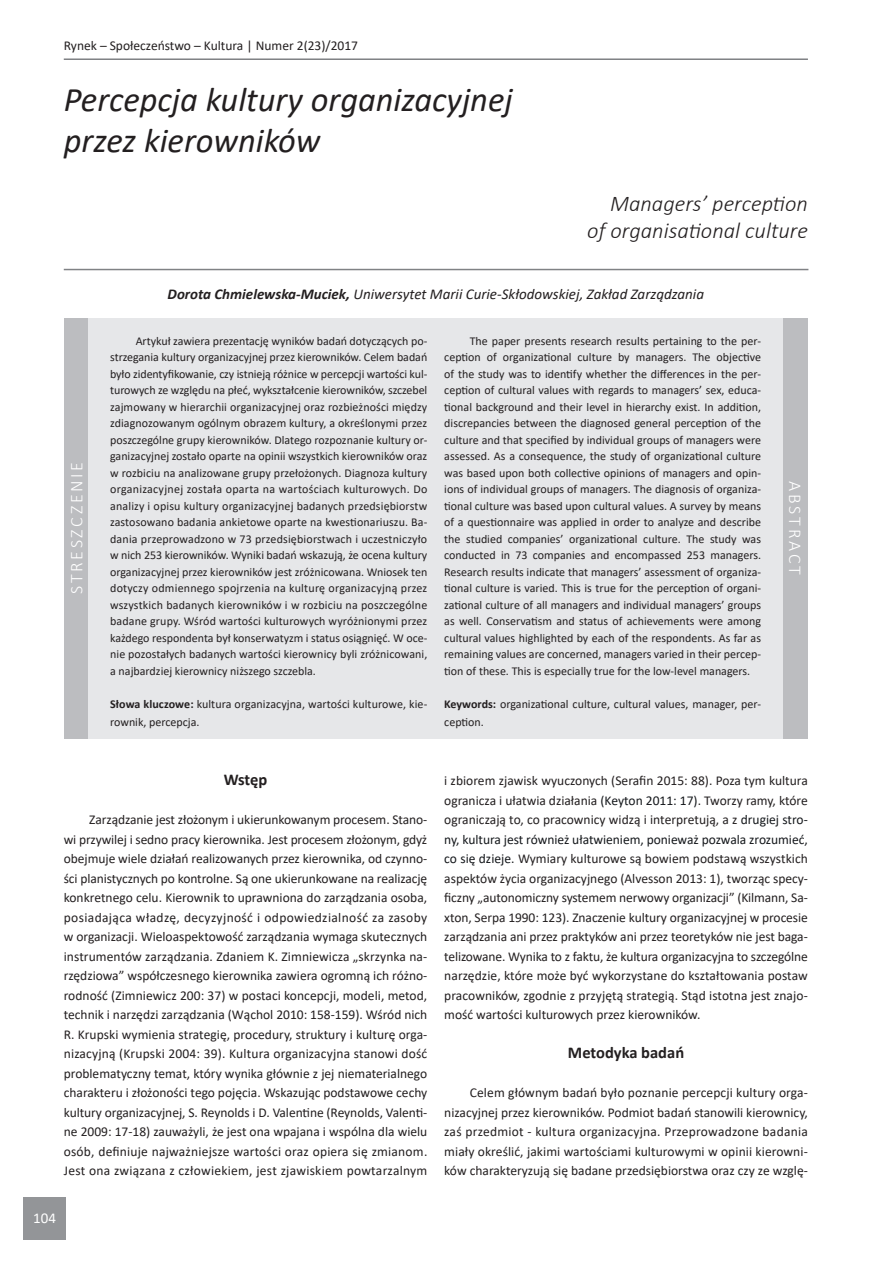
<style>
.page{position:relative;width:893px;height:1263px;background:#fff}
.page>*{position:absolute;margin:0;border:0;box-sizing:border-box;transform-origin:0 0}
.t1{font:italic 34.5px "Calibri";color:#231f20}
.t2{font:italic 300 22.5px "Calibri";color:#231f20}
.t3{font:300 18px "Calibri";letter-spacing:.15em;color:#fff}
.Podtytuły{font:700 16.5px "Calibri";color:#231f20}
.t4{font:italic 15px "Calibri";color:#231f20}
.t5{font:15px "Calibri";color:#fff}
.tesktttt{font:13.5px/19.5px "Calibri";color:#231f20;text-align:justify}
.t6{font:12px/16.5px "Calibri";color:#231f20;text-align:justify}
.s1{font-weight:700}
.s2{color:#15181c}
</style>
<div class="page">
<div style="left:23px;top:1197px;width:43px;height:42px;background:#939598"></div>
<hr style="left:64px;top:58px;width:744px;height:2px;background:#808285">
<div style="left:84px;top:317px;width:703px;height:421px;background:#e6e7e9"></div>
<div style="left:64px;top:317px;width:23px;height:421px;background:#bcbdc0"></div>
<div style="left:783px;top:317px;width:25px;height:421px;background:#bcbdc0"></div>
<hr style="left:64px;top:269px;width:744px;height:1px;background:#808285">
<p class="tesktttt" style="left:64px;top:36px;width:296px">Rynek – Społeczeństwo – Kultura | Numer 2(23)/2017</p>
<p class="t1" style="left:64px;top:76px;width:450px">Percepcja kultury organizacyjnej</p>
<p class="t1" style="left:64px;top:117px;width:258px">przez kierowników</p>
<p class="t2" style="left:610px;top:190px;width:199px">Managers’ perception</p>
<p class="t2" style="left:587px;top:217px;width:222px">of organisational culture</p>
<p class="t3" style="left:65px;top:594px;width:134px;rotate:-90deg">STRESZCZENIE</p>
<p class="t4" style="left:168px;top:283px;width:538px"><span class="s1">Dorota Chmielewska-Muciek,</span> Uniwersytet Marii Curie-Skłodowskiej, Zakład Zarządzania</p>
<p class="t6" style="left:110px;top:332px;width:319px;text-indent:26px">Artykuł zawiera prezentację wyników badań dotyczących po&shy;strzegania kultury organizacyjnej przez kierowników. Celem badań było zidentyfikowanie, czy istnieją różnice w percepcji wartości kul&shy;turowych ze względu na płeć, wykształcenie kierowników, szczebel zajmowany w hierarchii organizacyjnej oraz rozbieżności między zdiagnozowanym ogólnym obrazem kultury, a określonymi przez poszczególne grupy kierowników. Dlatego rozpoznanie kultury or&shy;ganizacyjnej zostało oparte na opinii wszystkich kierowników oraz w rozbiciu na analizowane grupy przełożonych. Diagnoza kultury organizacyjnej została oparta na wartościach kulturowych. Do analizy i opisu kultury organizacyjnej badanych przedsiębiorstw zastosowano badania ankietowe oparte na kwestionariuszu. Ba&shy;dania przeprowadzono w 73 przedsiębiorstwach i uczestniczyło w nich 253 kierowników. Wyniki badań wskazują, że ocena kultury organizacyjnej przez kierowników jest zróżnicowana. Wniosek ten dotyczy odmiennego spojrzenia na kulturę organizacyjną przez wszystkich badanych kierowników i w rozbiciu na poszczególne badane grupy. Wśród wartości kulturowych wyróżnionymi przez każdego respondenta był konserwatyzm i status osiągnięć. W oce&shy;nie pozostałych badanych wartości kierownicy byli zróżnicowani, a najbardziej kierownicy niższego szczebla.</p>
<p class="t6" style="left:110px;top:694px;width:319px;line-height:18px"><span class="s1">Słowa kluczowe:</span> kultura organizacyjna, wartości kulturowe, kie&shy;rownik, percepcja.</p>
<p class="t6" style="left:444px;top:332px;width:318px;text-indent:26px">The paper presents research results pertaining to the per&shy;ception of organizational culture by managers. The objective of the study was to identify whether the differences in the per&shy;ception of cultural values with regards to managers’ sex, educa&shy;tional background and their level in hierarchy exist. In addition, discrepancies between the diagnosed general perception of the culture and that specified by individual groups of managers were assessed. As a consequence, the study of organizational culture was based upon both collective opinions of managers and opin&shy;ions of individual groups of managers. The diagnosis of organiza&shy;tional culture was based upon cultural values. A survey by means of a questionnaire was applied in order to analyze and describe the studied companies’ organizational culture. The study was conducted in 73 companies and encompassed 253 managers.<br>Research results indicate that managers’ assessment of organiza&shy;tional culture is varied. This is true for the perception of organi&shy;zational culture of all managers and individual managers’ groups as well. Conservatism and status of achievements were among cultural values highlighted by each of the respondents. As far as remaining values are concerned, managers varied in their percep&shy;tion of these. This is especially true for the low-level managers.</p>
<p class="t6" style="left:444px;top:694px;width:318px;line-height:18px"><span class="s1">Keywords:</span> organizational culture, cultural values, manager, per&shy;ception.</p>
<p class="t3" style="left:806px;top:481px;width:95px;rotate:90deg">ABSTRACT</p>
<p class="Podtytuły" style="left:224px;top:768px;width:45px">Wstęp</p>
<p class="tesktttt" style="left:64px;top:810px;width:365px;text-indent:26px">Zarządzanie jest złożonym i ukierunkowanym procesem. Stano&shy;wi przywilej i sedno pracy kierownika. Jest procesem złożonym, gdyż obejmuje wiele działań realizowanych przez kierownika, od czynno&shy;ści planistycznych po kontrolne. Są one ukierunkowane na realizację konkretnego celu. Kierownik to uprawniona do zarządzania osoba, posiadająca władzę, decyzyjność i odpowiedzialność za zasoby w organizacji. Wieloaspektowość zarządzania wymaga skutecznych instrumentów zarządzania. Zdaniem K. Zimniewicza „skrzynka na&shy;rzędziowa” współczesnego kierownika zawiera ogromną ich różno&shy;rodność (Zimniewicz 200: 37) w postaci koncepcji, modeli, metod, technik i narzędzi zarządzania (Wąchol 2010: 158-159). Wśród nich R. Krupski wymienia strategię, procedury, struktury i kulturę orga&shy;nizacyjną (Krupski 2004: 39). Kultura organizacyjna stanowi dość problematyczny temat, który wynika głównie z jej niematerialnego charakteru i złożoności tego pojęcia. Wskazując podstawowe cechy kultury organizacyjnej, S. Reynolds i D. Valentine (Reynolds, Valenti&shy;ne 2009: 17-18) zauważyli, że jest ona wpajana i wspólna dla wielu osób, definiuje najważniejsze wartości oraz opiera się zmianom.<br>Jest ona związana z człowiekiem, jest zjawiskiem powtarzalnym</p>
<p class="t5" style="left:33px;top:1207px;width:24px">104</p>
<p class="tesktttt" style="left:444px;top:771px;width:365px">i zbiorem zjawisk wyuczonych (Serafin 2015: 88). Poza tym kultura ogranicza i ułatwia działania <span class="s2">(Keyton 2011: 17)</span>. Tworzy ramy, które ograniczają to, co pracownicy widzą i interpretują, a z <span class="s2">drugiej stro&shy;ny, kultura jest również ułatwieniem, ponieważ pozwala zrozumieć, co się dzieje.</span> Wymiary kulturowe są bowiem podstawą wszystkich aspektów życia organizacyjnego (Alvesson 2013: 1), tworząc specy&shy;ficzny „autonomiczny systemem nerwowy organizacji” (Kilmann, Sa&shy;xton, Serpa 1990: 123). Znaczenie kultury organizacyjnej w procesie zarządzania ani przez praktyków ani przez teoretyków nie jest baga&shy;telizowane. Wynika to z faktu, że kultura organizacyjna to szczególne narzędzie, które może być wykorzystane do kształtowania postaw pracowników, zgodnie z przyjętą strategią. Stąd istotna jest znajo&shy;mość wartości kulturowych przez kierowników.</p>
<p class="Podtytuły" style="left:568px;top:1041px;width:118px">Metodyka badań</p>
<p class="tesktttt" style="left:444px;top:1083px;width:365px;text-indent:26px">Celem głównym badań było poznanie percepcji kultury orga&shy;nizacyjnej przez kierowników. Podmiot badań stanowili kierownicy, zaś przedmiot - kultura organizacyjna. Przeprowadzone badania miały określić, jakimi wartościami kulturowymi w opinii kierowni&shy;ków charakteryzują się badane przedsiębiorstwa oraz czy ze wzglę-</p>
</div>
